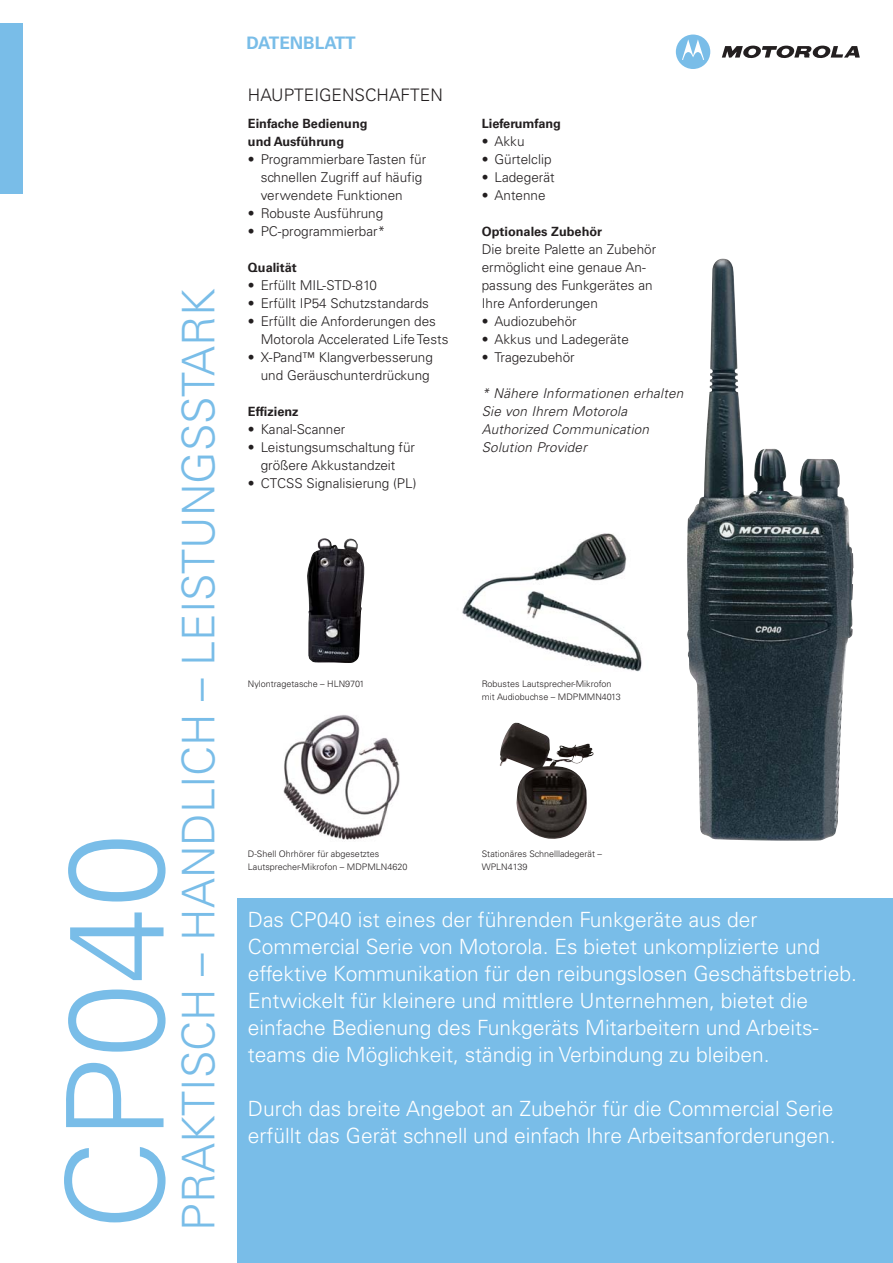
<style>
.page{position:relative;width:893px;height:1263px;background:#fff}
.page>*{position:absolute;margin:0;border:0;box-sizing:border-box;transform-origin:0 0}
.t1{font:300 135px "Univers LT";color:#79bde8}
.t2{font:300 45px "Univers LT";color:#79bde8}
.t3{font:300 21px/27px "Univers LT";color:#fff}
.t4{font:300 17.25px "Univers LT";color:#231f20}
.t5{font:700 17.25px "Univers LT";color:#79bde8}
.t6{font:300 13.5px/18px "Univers LT";color:#231f20}
.t7{font:italic 300 13.5px/18px "Univers LT";letter-spacing:.015em;color:#231f20}
.t8{font:700 12.75px/18px "Univers LT";color:#231f20}
.t9{font:300 9px/13.5px "Univers LT";color:#231f20}
</style>
<div class="page">
<img style="left:687px;top:258px;width:166px;height:583px">
<img style="left:307px;top:538px;width:57px;height:125px">
<img style="left:462px;top:533px;width:180px;height:139px">
<img style="left:283px;top:715px;width:117px;height:125px">
<img style="left:499px;top:722px;width:95px;height:117px">
<div style="left:237px;top:898px;width:656px;height:365px;background:#79bde8"></div>
<div style="left:0;top:23px;width:22px;height:170px;background:#79bde8"></div>
<svg style="left:676px;top:35px;width:34px;height:34px"></svg>
<svg style="left:722px;top:46px;width:138px;height:12px"></svg>
<h1 class="t1" style="left:67px;top:1231px;width:399px;rotate:-90deg">CP040</h1>
<h2 class="t2" style="left:182px;top:1231px;width:944px;rotate:-90deg">PRAKTISCH – HANDLICH – LEISTUNGSSTARK</h2>
<p class="t5" style="left:246px;top:37px;width:111px">DATENBLATT</p>
<p class="t4" style="left:248px;top:89px;width:196px">HAUPTEIGENSCHAFTEN</p>
<p class="t8" style="left:248px;top:116px;width:121px">Einfache Bedienung und Ausführung</p>
<p class="t6" style="left:261px;top:152px;width:167px;text-indent:-13px">• Programmierbare Tasten für schnellen Zugriff auf häufig verwendete Funktionen</p>
<p class="t6" style="left:248px;top:206px;width:137px">• Robuste Ausführung</p>
<p class="t6" style="left:248px;top:224px;width:139px">• PC-programmierbar*</p>
<p class="t8" style="left:248px;top:260px;width:50px">Qualität</p>
<p class="t6" style="left:248px;top:278px;width:131px">• Erfüllt MIL-STD-810</p>
<p class="t6" style="left:248px;top:296px;width:183px">• Erfüllt IP54 Schutzstandards</p>
<p class="t6" style="left:261px;top:314px;width:189px;text-indent:-13px">• Erfüllt die Anforderungen des<br>Motorola Accelerated Life Tests</p>
<p class="t6" style="left:248px;top:350px;width:186px;text-align:right">• X-Pand™ Klangverbesserung und Geräuschunterdrückung</p>
<p class="t8" style="left:248px;top:404px;width:52px">Effizienz</p>
<p class="t6" style="left:248px;top:422px;width:99px">• Kanal-Scanner</p>
<p class="t6" style="left:248px;top:440px;width:169px;text-align:center">• Leistungsumschaltung für größere Akkustandzeit</p>
<p class="t6" style="left:248px;top:476px;width:170px">• CTCSS Signalisierung (PL)</p>
<p class="t8" style="left:482px;top:116px;width:81px">Lieferumfang</p>
<p class="t6" style="left:482px;top:134px;width:44px">• Akku</p>
<p class="t6" style="left:482px;top:152px;width:71px">• Gürtelclip</p>
<p class="t6" style="left:482px;top:170px;width:74px">• Ladegerät</p>
<p class="t6" style="left:482px;top:188px;width:65px">• Antenne</p>
<p class="t8" style="left:482px;top:224px;width:122px">Optionales Zubehör</p>
<p class="t6" style="left:482px;top:242px;width:176px">Die breite Palette an Zubehör ermöglicht eine genaue An&shy;passung des Funkgerätes an<br>Ihre Anforderungen</p>
<p class="t6" style="left:482px;top:314px;width:96px">• Audiozubehör</p>
<p class="t6" style="left:482px;top:332px;width:149px">• Akkus und Ladegeräte</p>
<p class="t6" style="left:482px;top:350px;width:94px">• Tragezubehör</p>
<p class="t7" style="left:482px;top:386px;width:203px">* Nähere Informationen erhalten<br>Sie von Ihrem Motorola<br>Authorized Communication<br>Solution Provider</p>
<p class="t9" style="left:248px;top:678px;width:118px">Nylontragetasche – HLN9701</p>
<p class="t9" style="left:248px;top:847px;width:161px">D-Shell Ohrhörer für abgesetztes<br>Lautsprecher-Mikrofon – MDPMLN4620</p>
<p class="t9" style="left:482px;top:678px;width:140px">Robustes Lautsprecher-Mikrofon mit Audiobuchse – MDPMMN4013</p>
<p class="t9" style="left:482px;top:847px;width:122px">Stationäres Schnellladegerät –<br>WPLN4139</p>
<p class="t3" style="left:248px;top:908px;width:610px">Das CP040 ist eines der führenden Funkgeräte aus der Commercial Serie von Motorola. Es bietet unkomplizierte und effektive Kommunikation für den reibungslosen Geschäftsbetrieb.<br>Entwickelt für kleinere und mittlere Unternehmen, bietet die einfache Bedienung des Funkgeräts Mitarbeitern und Arbeits&shy;teams die Möglichkeit, ständig in Verbindung zu bleiben.</p>
<h3 class="t3" style="left:248px;top:1097px;width:589px">Durch das breite Angebot an Zubehör für die Commercial Serie erfüllt das Gerät schnell und einfach Ihre Arbeitsanforderungen.</h3>
</div>
